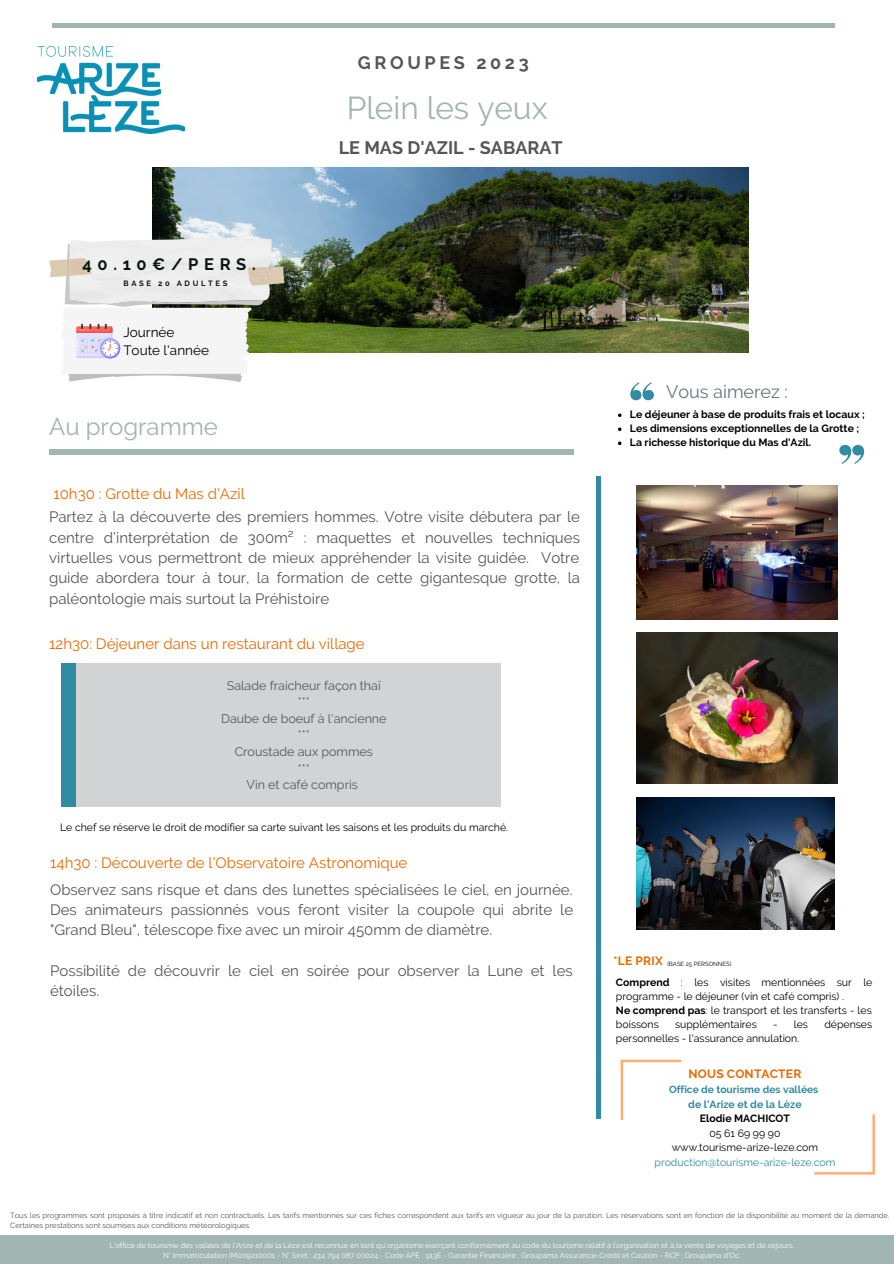
<style>
.page{position:relative;width:894px;height:1264px;background:#fff}
.page>*{position:absolute;margin:0;border:0;box-sizing:border-box;transform-origin:0 0}
.t1{font:31.5px "Raleway";color:#a1b5b3}
.t2{font:24px "Raleway";color:#a1b5b3}
.t3{font:700 18px "Raleway";color:#565656}
.t4{font:18px "Raleway";color:#66757f}
.t5{font:700 18px "Raleway";letter-spacing:.2em;color:#565656}
.t6{font:700 16.5px "Raleway";letter-spacing:.34em;color:#051613}
.t7{font:15px/20.2px "Raleway";color:#565656;text-align:justify}
.t8{font:15px "Raleway";color:#e86a03}
.t9{font:13.5px/18px "Raleway";color:#000}
.t10{font:12.45px/16.6px "Raleway";color:#565656;text-align:center}
.t11{font:700 12px "Raleway";letter-spacing:.015em;color:#e86a03}
.t12{font:10.5px/14px "Raleway";color:#000;text-align:center}
.t13{font:700 10.5px/14px "Raleway";color:#000}
.t14{font:10.5px "Raleway";color:#318ba2}
.t15{font:700 10.5px "Raleway";color:#318ba2}
.t16{font:700 10.2px "Raleway";color:#318ba2}
.t17{font:700 7.65px "Raleway";letter-spacing:.34em;color:#051613}
.t18{font:7.5px/10.1px "Raleway";color:#fff;text-align:center}
.t19{font:7.5px/10.1px "Raleway";color:#565656}
.t20{font:6px "Raleway";color:#000}
.s1{font-weight:700}
</style>
<div class="page">
<div style="left:0;top:1235px;width:893px;height:28px;background:#a1b5b3"></div>
<div style="left:53px;top:23px;width:781px;height:5px;background:#a1b5b3"></div>
<div style="left:49px;top:449px;width:524px;height:6px;background:#a1b5b3"></div>
<img style="left:153px;top:167px;width:595px;height:185px">
<svg style="left:630px;top:382px;width:23px;height:18px"></svg>
<svg style="left:618px;top:413px;width:3px;height:4px"></svg>
<svg style="left:618px;top:427px;width:3px;height:4px"></svg>
<svg style="left:618px;top:441px;width:3px;height:4px"></svg>
<svg style="left:839px;top:445px;width:24px;height:19px"></svg>
<div style="left:596px;top:476px;width:5px;height:642px;background:#318ba2"></div>
<svg style="left:620px;top:1059px;width:61px;height:60px"></svg>
<svg style="left:814px;top:1114px;width:60px;height:60px"></svg>
<div style="left:76px;top:663px;width:424px;height:143px;background:#d1d3d4"></div>
<div style="left:61px;top:663px;width:15px;height:143px;background:#318ba2"></div>
<img style="left:636px;top:485px;width:201px;height:134px">
<img style="left:636px;top:632px;width:201px;height:151px">
<img style="left:636px;top:797px;width:198px;height:132px">
<img style="left:37px;top:46px;width:148px;height:87px">
<svg style="left:49px;top:237px;width:235px;height:145px"></svg>
<p class="t5" style="left:358px;top:52px;width:172px">GROUPES 2023</p>
<p class="t6" style="left:83px;top:255px;width:175px">40.10€/PERS.</p>
<p class="t17" style="left:123px;top:279px;width:105px">BASE 20 ADULTES</p>
<p class="t9" style="left:123px;top:323px;width:87px">Journée<br>Toute l'année</p>
<h1 class="t1" style="left:346px;top:89px;width:202px">Plein les yeux</h1>
<p class="t3" style="left:338px;top:137px;width:225px">LE MAS D'AZIL - SABARAT</p>
<p class="t4" style="left:666px;top:381px;width:123px">Vous aimerez :</p>
<h2 class="t2" style="left:49px;top:413px;width:170px">Au programme</h2>
<p class="t13" style="left:629px;top:407px;width:236px">Le déjeuner à base de produits frais et locaux ;<br>Les dimensions exceptionnelles de la Grotte ;<br>La richesse historique du Mas d'Azil.</p>
<p class="t8" style="left:53px;top:484px;width:193px">10h30 : Grotte du Mas d'Azil</p>
<p class="t7" style="left:49px;top:507px;width:532px">Partez à la découverte des premiers hommes. Votre visite débutera par le centre d’interprétation de 300m² : maquettes et nouvelles techniques virtuelles vous permettront de mieux appréhender la visite guidée. Votre guide abordera tour à tour, la formation de cette gigantesque grotte, la paléontologie mais surtout la Préhistoire</p>
<p class="t8" style="left:49px;top:634px;width:317px">12h30: Déjeuner dans un restaurant du village</p>
<p class="t10" style="left:221px;top:676px;width:167px">Salade fraicheur façon thaï ***<br>Daube de boeuf à l'ancienne ***<br>Croustade aux pommes<br>***<br>Vin et café compris</p>
<p class="t12" style="left:60px;top:820px;width:449px">Le chef se réserve le droit de modifier sa carte suivant les saisons et les produits du marché.</p>
<p class="t8" style="left:50px;top:853px;width:359px">14h30 : Découverte de l'Observatoire Astronomique</p>
<p class="t7" style="left:50px;top:879px;width:524px">Observez sans risque et dans des lunettes spécialisées le ciel, en journée.<br>Des animateurs passionnés vous feront visiter la coupole qui abrite le "Grand Bleu", télescope fixe avec un miroir 450mm de diamètre.</p>
<p class="t7" style="left:50px;top:960px;width:524px">Possibilité de découvrir le ciel en soirée pour observer la Lune et les étoiles.</p>
<p class="t11" style="left:613px;top:953px;width:51px">*LE PRIX</p>
<p class="t12" style="left:615px;top:974px;width:258px;text-align:left"><span class="s1">Comprend</span> : les visites mentionnées sur le programme - le déjeuner (vin et café compris) .<br><span class="s1">Ne comprend pas</span>: le transport et les transferts - les boissons</p>
<p class="t20" style="left:667px;top:960px;width:66px">(BASE 25 PERSONNES)</p>
<p class="t12" style="left:674px;top:1017px;width:83px">supplémentaires</p>
<p class="t12" style="left:773px;top:1017px;width:36px">- les</p>
<p class="t12" style="left:824px;top:1017px;width:49px">dépenses</p>
<p class="t12" style="left:615px;top:1031px;width:185px">personnelles - l'assurance annulation.</p>
<p class="t11" style="left:688px;top:1066px;width:114px">NOUS CONTACTER</p>
<p class="t16" style="left:668px;top:1083px;width:151px">Office de tourisme des vallées</p>
<p class="t15" style="left:688px;top:1097px;width:115px">de l'Arize et de la Lèze</p>
<p class="t13" style="left:699px;top:1111px;width:92px">Elodie MACHICOT</p>
<p class="t12" style="left:671px;top:1125px;width:148px;line-height:14.5px">05 61 69 99 90 www.tourisme-arize-leze.com</p>
<p class="t14" style="left:654px;top:1155px;width:182px">production@tourisme-arize-leze.com</p>
<p class="t19" style="left:10px;top:1210px;width:880px">Tous les programmes sont proposés à titre indicatif et non contractuels. Les tarifs mentionnés sur ces fiches correspondent aux tarifs en vigueur au jour de la parution. Les réservations sont en fonction de la disponibilité au moment de la demande.<br>Certaines prestations sont soumises aux conditions météorologiques.</p>
<p class="t18" style="left:110px;top:1240px;width:686px">L’office de tourisme des vallées de l’Arize et de la Lèze est reconnue en tant qu’organisme exerçant conformément au code du tourisme relatif à l’organisation et à la vente de voyages et de séjours.<br>N° Immatriculation IM009210001 - N° Siret : 434 794 087 00024 - Code APE : 913E - Garantie Financière : Groupama Assurance-Crédit et Caution - RCP : Groupama d'Oc.</p>
</div>
